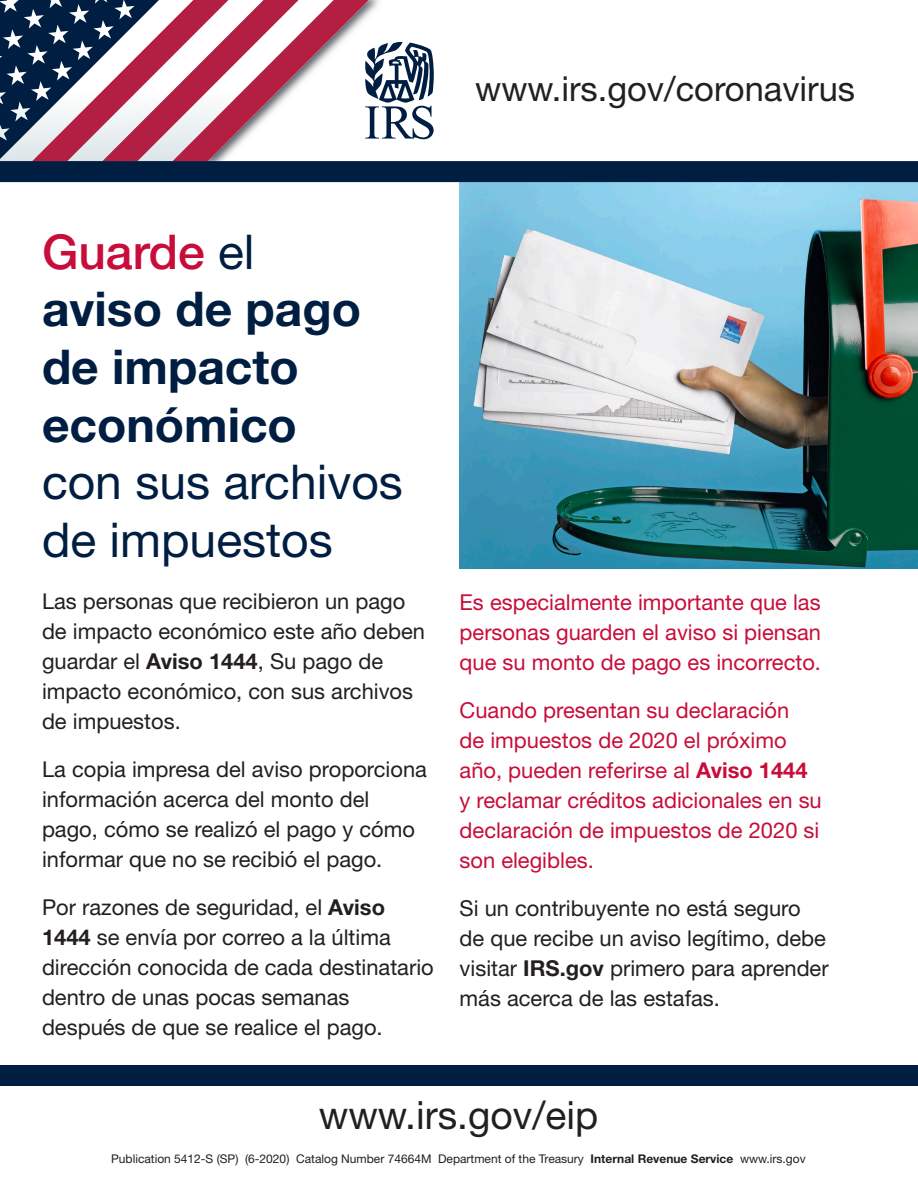
<style>
.page{position:relative;width:918px;height:1188px;background:#fff}
.page>*{position:absolute;margin:0;border:0;box-sizing:border-box;transform-origin:0 0}
.t1{font:700 48px/57.6px "Helvetica Neue LT Std";color:#001e41}
.t2{font:39px "Helvetica Neue LT Std";color:#231f20}
.t3{font:34.5px "Helvetica Neue LT Std";color:#231f20}
.t4{font:21.9px/30px "Helvetica Neue LT Std";color:#231f20}
.t5{font:21.9px/30px "Helvetica Neue LT Std";color:#c80d3a;text-align:justify}
.t6{font:12px "Helvetica Neue LT Std";color:#231f20}
.s1{font-weight:500;color:#c80d3a}
.s2{font-weight:400}
.s3{font-weight:700}
</style>
<div class="page">
<div style="left:0;top:1065px;width:918px;height:21px;background:#001e41"></div>
<svg style="left:0;top:0;width:32px;height:159px"></svg>
<svg style="left:32px;top:0;width:337px;height:161px"></svg>
<img style="left:460px;top:182px;width:458px;height:386px">
<div style="left:0;top:161px;width:918px;height:21px;background:#001e41"></div>
<svg style="left:365px;top:42px;width:69px;height:97px"></svg>
<h3 class="t3" style="left:475px;top:68px;width:382px">www.irs.gov/coronavirus</h3>
<h1 class="t1" style="left:42px;top:222px;width:362px"><span class="s1">Guarde</span> <span class="s2">el<br></span>aviso de pago de impacto económico<br><span class="s2">con sus archivos de impuestos</span></h1>
<p class="t4" style="left:42px;top:586px;width:384px">Las personas que recibieron un pago de impacto económico este año deben guardar el <span class="s3">Aviso 1444</span>, Su pago de impacto económico, con sus archivos de impuestos.</p>
<p class="t4" style="left:42px;top:754px;width:386px">La copia impresa del aviso proporciona información acerca del monto del pago, cómo se realizó el pago y cómo informar que no se recibió el pago.</p>
<p class="t4" style="left:42px;top:892px;width:393px">Por razones de seguridad, el <span class="s3">Aviso 1444</span> se envía por correo a la última dirección conocida de cada destinatario dentro de unas pocas semanas después de que se realice el pago.</p>
<p class="t5" style="left:460px;top:587px;width:363px">Es especialmente importante que las personas guarden el aviso si piensan que su monto de pago es incorrecto.</p>
<p class="t5" style="left:460px;top:695px;width:364px;text-align:left">Cuando presentan su declaración<br>de impuestos de 2020 el próximo año, pueden referirse al <span class="s3">Aviso 1444 </span>y reclamar créditos adicionales en su declaración de impuestos de 2020 si son elegibles.</p>
<p class="t4" style="left:460px;top:893px;width:371px">Si un contribuyente no está seguro de que recibe un aviso legítimo, debe visitar <span class="s3">IRS.gov</span> primero para aprender más acerca de las estafas.</p>
<h2 class="t2" style="left:319px;top:1092px;width:281px">www.irs.gov/eip</h2>
<p class="t6" style="left:111px;top:1151px;width:322px">Publication 5412-S (SP) (6-2020) Catalog Number 74664M</p>
<p class="t6" style="left:438px;top:1151px;width:369px">Department of the Treasury <span class="s3">Internal Revenue Service</span> www.irs.gov</p>
</div>
